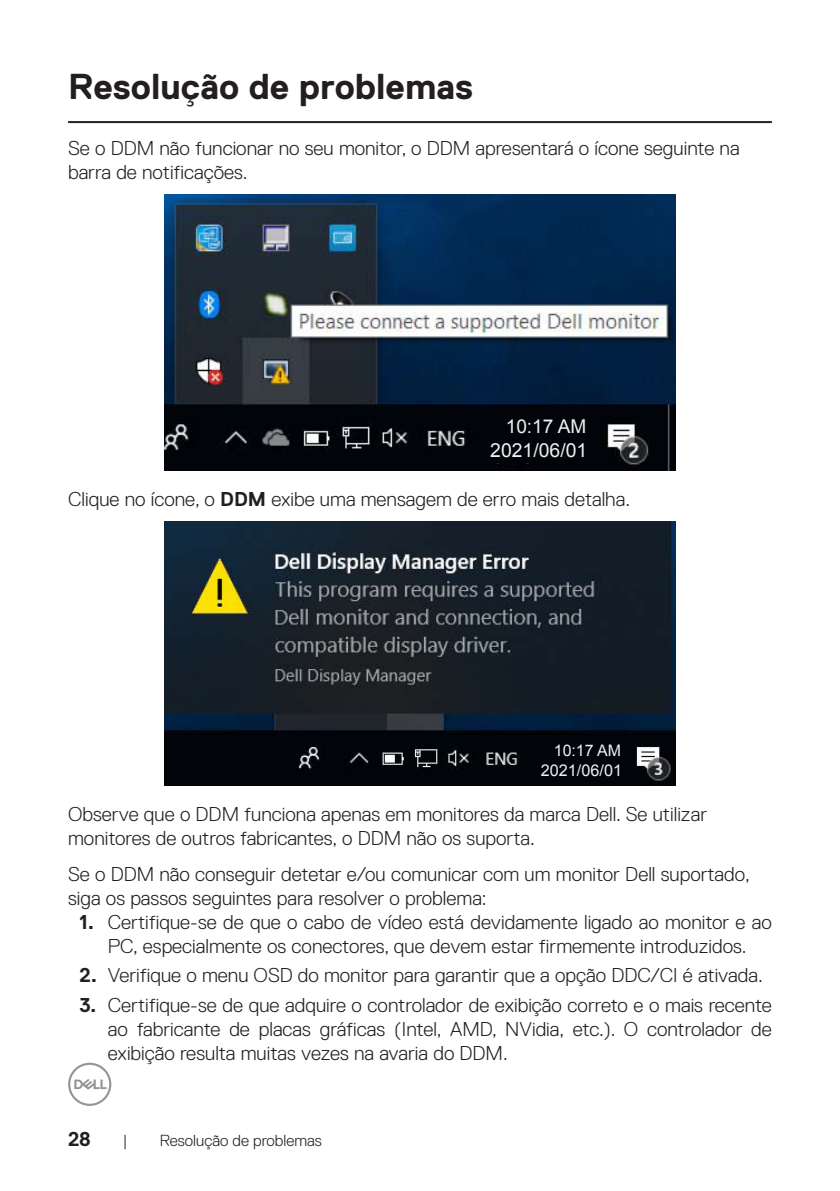
<style>
.page{position:relative;width:840px;height:1191px;background:#fff}
.page>*{position:absolute;margin:0;border:0;box-sizing:border-box;transform-origin:0 0}
.Head_1{font:700 36px "Dell Replica";color:#231f20}
.Paragraph{font:300 20px/24px "Dell Replica";color:#231f20}
.t1{font:700 20px "Dell Replica";color:#231f20}
.t2{font:19.4px "Arial";color:#f0f0f2}
.t3{font:19px "Arial";color:#f0f0f2}
.t4{font:16.2px "Arial";color:#f0f0f2}
.t5{font:300 16px "Dell Replica";color:#231f20}
.t6{font:16px "Arial";color:#f0f0f2}
.s1{font-weight:700}
</style>
<div class="page">
<svg style="left:68px;top:1062px;width:43px;height:44px"></svg>
<hr style="left:68px;top:121px;width:703px;height:2px;background:#231f20">
<img style="left:164px;top:194px;width:511px;height:276px">
<div style="left:475px;top:409px;width:104px;height:54px;background:#010409"></div>
<img style="left:164px;top:521px;width:511px;height:265px">
<div style="left:526px;top:735px;width:89px;height:47px;background:#010409"></div>
<p class="Head_1" style="left:68px;top:66px;width:406px">Resolução de problemas</p>
<p class="Paragraph" style="left:68px;top:136px;width:672px">Se o DDM não funcionar no seu monitor, o DDM apresentará o ícone seguinte na barra de notificações.</p>
<p class="t3" style="left:505px;top:413px;width:82px">10:17 AM</p>
<p class="t2" style="left:490px;top:437px;width:98px">2021/06/01</p>
<p class="Paragraph" style="left:68px;top:487px;width:563px">Clique no ícone, o <span class="s1">DDM</span> exibe uma mensagem de erro mais detalha.</p>
<p class="t6" style="left:553px;top:740px;width:69px">10:17 AM</p>
<p class="t4" style="left:540px;top:759px;width:83px">2021/06/01</p>
<p class="Paragraph" style="left:68px;top:802px;width:640px">Observe que o DDM funciona apenas em monitores da marca Dell. Se utilizar monitores de outros fabricantes, o DDM não os suporta.</p>
<p class="Paragraph" style="left:68px;top:862px;width:682px">Se o DDM não conseguir detetar e/ou comunicar com um monitor Dell suportado, siga os passos seguintes para resolver o problema:</p>
<p class="Paragraph" style="left:79px;top:910px;width:693px;text-align:center"><span class="s1">1.</span> Certifique-se de que o cabo de vídeo está devidamente ligado ao monitor e ao<br>PC, especialmente os conectores, que devem estar firmemente introduzidos.</p>
<p class="Paragraph" style="left:79px;top:963px;width:684px"><span class="s1">2.</span> Verifique o menu OSD do monitor para garantir que a opção DDC/CI é ativada.</p>
<p class="Paragraph" style="left:108px;top:993px;width:665px;text-align:justify;text-indent:-28px"><span class="s1">3.</span> Certifique-se de que adquire o controlador de exibição correto e o mais recente ao fabricante de placas gráficas (Intel, AMD, NVidia, etc.). O controlador de exibição resulta muitas vezes na avaria do DDM.</p>
<p class="t1" style="left:68px;top:1127px;width:24px">28</p>
<p class="t5" style="left:123px;top:1131px;width:6px">|</p>
<p class="t5" style="left:160px;top:1131px;width:163px">Resolução de problemas</p>
</div>
